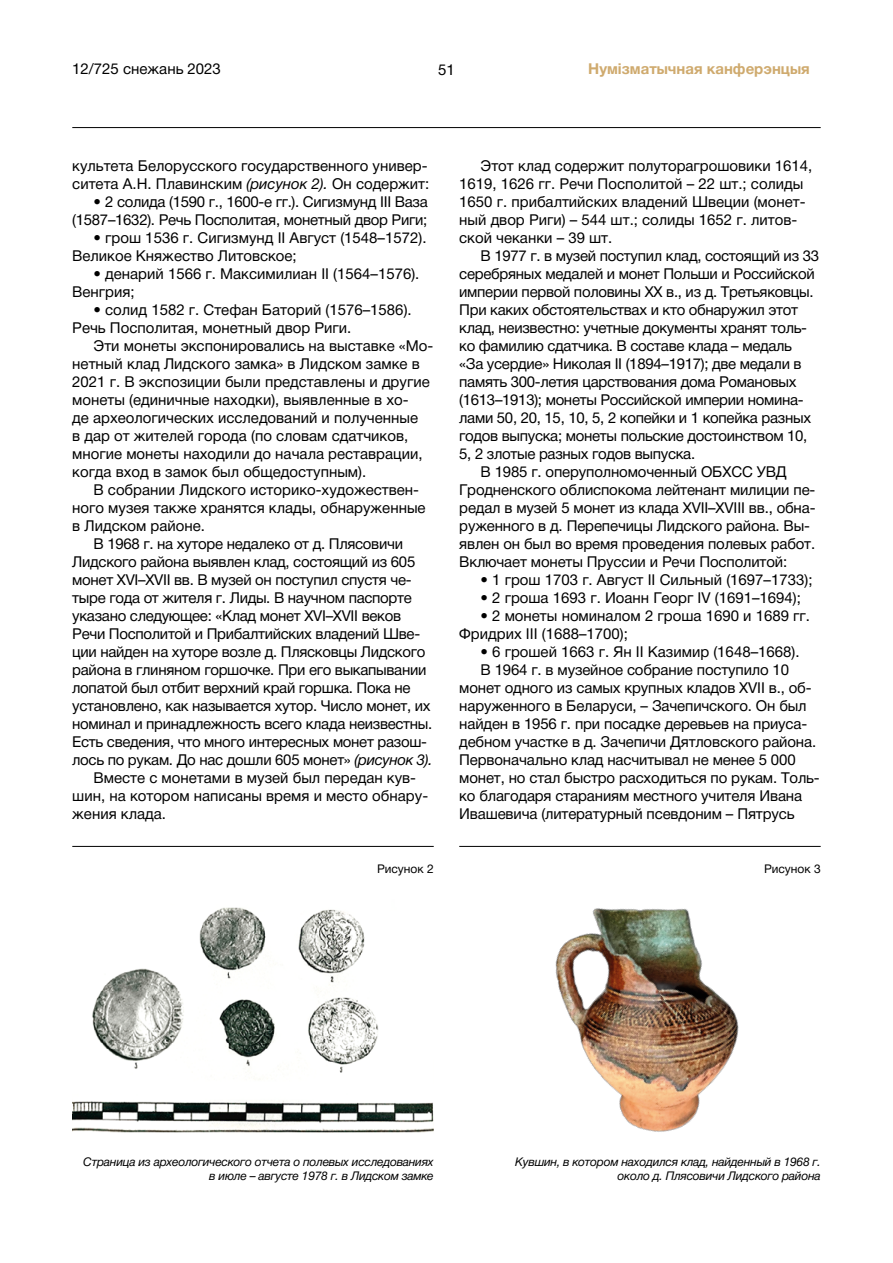
<style>
.page{position:relative;width:893px;height:1263px;background:#fff}
.page>*{position:absolute;margin:0;border:0;box-sizing:border-box;transform-origin:0 0}
.t1{font:15px/18px "Helvetica Neue Cyr";letter-spacing:-.01em;color:#000}
.t2{font:700 15px "Helvetica Neue Cyr";color:#cfaa6e}
.t3{font:italic 12px/14.4px "Helvetica Neue Cyr";letter-spacing:-.02em;color:#000;text-align:right}
.t4{font:12px "Helvetica Neue Cyr";color:#000}
.s1{font-style:italic}
</style>
<div class="page">
<hr style="left:72px;top:127px;width:749px;height:1px;background:#000">
<hr style="left:72px;top:846px;width:362px;height:1px;background:#000">
<hr style="left:459px;top:846px;width:362px;height:1px;background:#000">
<img style="left:72px;top:907px;width:362px;height:226px">
<img style="left:555px;top:908px;width:184px;height:224px">
<p class="t1" style="left:72px;top:60px;width:150px">12/725 снежань 2023</p>
<p class="t1" style="left:438px;top:61px;width:18px">51</p>
<p class="t2" style="left:588px;top:61px;width:223px">Нумізматычная канферэнцыя</p>
<p class="t1" style="left:72px;top:157px;width:359px">культета Белорусского государственного универ&shy;ситета А.Н. Плавинским <span class="s1">(рисунок 2).</span> Он содержит:</p>
<p class="t1" style="left:72px;top:193px;width:357px;text-align:right">• 2 солида (1590 г., 1600-е гг.). Сигизмунд III Ваза (1587–1632). Речь Посполитая, монетный двор Риги;</p>
<p class="t1" style="left:72px;top:229px;width:356px;text-indent:21px">• грош 1536 г. Сигизмунд II Август (1548–1572).<br>Великое Княжество Литовское;</p>
<p class="t1" style="left:72px;top:265px;width:349px;text-indent:21px">• денарий 1566 г. Максимилиан II (1564–1576).<br>Венгрия;</p>
<p class="t1" style="left:72px;top:301px;width:341px;text-indent:21px">• солид 1582 г. Стефан Баторий (1576–1586).<br>Речь Посполитая, монетный двор Риги.</p>
<p class="t1" style="left:72px;top:337px;width:363px;text-indent:21px">Эти монеты экспонировались на выставке «Мо&shy;нетный клад Лидского замка» в Лидском замке в 2021 г. В экспозиции были представлены и другие монеты (единичные находки), выявленные в хо-<br>де археологических исследований и полученные<br>в дар от жителей города (по словам сдатчиков, многие монеты находили до начала реставрации, когда вход в замок был общедоступным).</p>
<p class="t1" style="left:94px;top:481px;width:327px">В собрании Лидского историко-художествен-</p>
<p class="t1" style="left:72px;top:499px;width:355px">ного музея также хранятся клады, обнаруженные</p>
<p class="t1" style="left:72px;top:517px;width:134px">в Лидском районе.</p>
<p class="t1" style="left:94px;top:535px;width:311px">В 1968 г. на хуторе недалеко от д. Плясовичи</p>
<p class="t1" style="left:72px;top:553px;width:345px">Лидского района выявлен клад, состоящий из 605</p>
<p class="t1" style="left:72px;top:571px;width:341px">монет XVI–XVII вв. В музей он поступил спустя че-</p>
<p class="t1" style="left:72px;top:589px;width:341px">тыре года от жителя г. Лиды. В научном паспорте</p>
<p class="t1" style="left:72px;top:607px;width:330px">указано следующее: «Клад монет XVI–XVII веков</p>
<p class="t1" style="left:72px;top:625px;width:349px">Речи Посполитой и Прибалтийских владений Шве-</p>
<p class="t1" style="left:72px;top:643px;width:354px">ции найден на хуторе возле д. Плясковцы Лидского</p>
<p class="t1" style="left:72px;top:661px;width:356px">района в глиняном горшочке. При его выкапывании</p>
<p class="t1" style="left:72px;top:679px;width:340px">лопатой был отбит верхний край горшка. Пока не</p>
<p class="t1" style="left:72px;top:697px;width:360px">установлено, как называется хутор. Число монет, их</p>
<p class="t1" style="left:72px;top:715px;width:362px">номинал и принадлежность всего клада неизвестны.</p>
<p class="t1" style="left:72px;top:733px;width:356px">Есть сведения, что много интересных монет разош-</p>
<p class="t1" style="left:72px;top:751px;width:362px">лось по рукам. До нас дошли 605 монет» <span class="s1">(рисунок 3).</span></p>
<p class="t1" style="left:94px;top:769px;width:324px">Вместе с монетами в музей был передан кув-</p>
<p class="t1" style="left:72px;top:787px;width:357px">шин, на котором написаны время и место обнару-</p>
<p class="t1" style="left:72px;top:805px;width:95px">жения клада.</p>
<p class="t4" style="left:377px;top:862px;width:58px">Рисунок 2</p>
<p class="t1" style="left:459px;top:157px;width:355px;text-indent:21px">Этот клад содержит полуторагрошовики 1614, 1619, 1626 гг. Речи Посполитой – 22 шт.; солиды 1650 г. прибалтийских владений Швеции (монет&shy;ный двор Риги) – 544 шт.; солиды 1652 г. литов&shy;ской чеканки – 39 шт.</p>
<p class="t1" style="left:480px;top:247px;width:340px">В 1977 г. в музей поступил клад, состоящий из 33</p>
<p class="t1" style="left:459px;top:265px;width:357px">серебряных медалей и монет Польши и Российской</p>
<p class="t1" style="left:459px;top:283px;width:356px">империи первой половины ХХ в., из д. Третьяковцы.</p>
<p class="t1" style="left:459px;top:301px;width:340px">При каких обстоятельствах и кто обнаружил этот</p>
<p class="t1" style="left:459px;top:319px;width:349px">клад, неизвестно: учетные документы хранят толь-</p>
<p class="t1" style="left:459px;top:337px;width:334px">ко фамилию сдатчика. В составе клада – медаль</p>
<p class="t1" style="left:459px;top:355px;width:344px">«За усердие» Николая II (1894–1917); две медали в</p>
<p class="t1" style="left:459px;top:373px;width:339px">память 300-летия царствования дома Романовых</p>
<p class="t1" style="left:459px;top:391px;width:346px">(1613–1913); монеты Российской империи номина-</p>
<p class="t1" style="left:459px;top:409px;width:353px">лами 50, 20, 15, 10, 5, 2 копейки и 1 копейка разных</p>
<p class="t1" style="left:459px;top:427px;width:350px">годов выпуска; монеты польские достоинством 10,</p>
<p class="t1" style="left:459px;top:445px;width:237px">5, 2 злотые разных годов выпуска.</p>
<p class="t1" style="left:480px;top:463px;width:308px">В 1985 г. оперуполномоченный ОБХСС УВД</p>
<p class="t1" style="left:459px;top:481px;width:358px">Гродненского облиспокома лейтенант милиции пе-</p>
<p class="t1" style="left:459px;top:499px;width:358px">редал в музей 5 монет из клада XVII–XVIII вв., обна-</p>
<p class="t1" style="left:459px;top:517px;width:352px">руженного в д. Перепечицы Лидского района. Вы-</p>
<p class="t1" style="left:459px;top:535px;width:357px">явлен он был во время проведения полевых работ.</p>
<p class="t1" style="left:459px;top:553px;width:329px">Включает монеты Пруссии и Речи Посполитой:</p>
<p class="t1" style="left:480px;top:571px;width:334px">• 1 грош 1703 г. Август II Сильный (1697–1733);</p>
<p class="t1" style="left:480px;top:589px;width:322px">• 2 гроша 1693 г. Иоанн Георг IV (1691–1694);</p>
<p class="t1" style="left:459px;top:607px;width:352px;text-indent:21px">• 2 монеты номиналом 2 гроша 1690 и 1689 гг.<br>Фридрих III (1688–1700);</p>
<p class="t1" style="left:480px;top:643px;width:321px">• 6 грошей 1663 г. Ян II Казимир (1648–1668).</p>
<p class="t1" style="left:480px;top:661px;width:310px">В 1964 г. в музейное собрание поступило 10</p>
<p class="t1" style="left:459px;top:679px;width:354px">монет одного из самых крупных кладов XVII в., об-</p>
<p class="t1" style="left:459px;top:697px;width:349px">наруженного в Беларуси, – Зачепичского. Он был</p>
<p class="t1" style="left:459px;top:715px;width:349px">найден в 1956 г. при посадке деревьев на приуса-</p>
<p class="t1" style="left:459px;top:733px;width:358px">дебном участке в д. Зачепичи Дятловского района.</p>
<p class="t1" style="left:459px;top:751px;width:338px">Первоначально клад насчитывал не менее 5 000</p>
<p class="t1" style="left:459px;top:769px;width:362px">монет, но стал быстро расходиться по рукам. Толь-</p>
<p class="t1" style="left:459px;top:787px;width:344px">ко благодаря стараниям местного учителя Ивана</p>
<p class="t1" style="left:459px;top:805px;width:337px">Ивашевича (литературный псевдоним – Пятрусь</p>
<p class="t4" style="left:764px;top:862px;width:58px">Рисунок 3</p>
<p class="t3" style="left:83px;top:1154px;width:352px">Страница из археологического отчета о полевых исследованиях в июле – августе 1978 г. в Лидском замке</p>
<p class="t3" style="left:515px;top:1154px;width:307px">Кувшин, в котором находился клад, найденный в 1968 г. около д. Плясовичи Лидского района</p>
</div>
